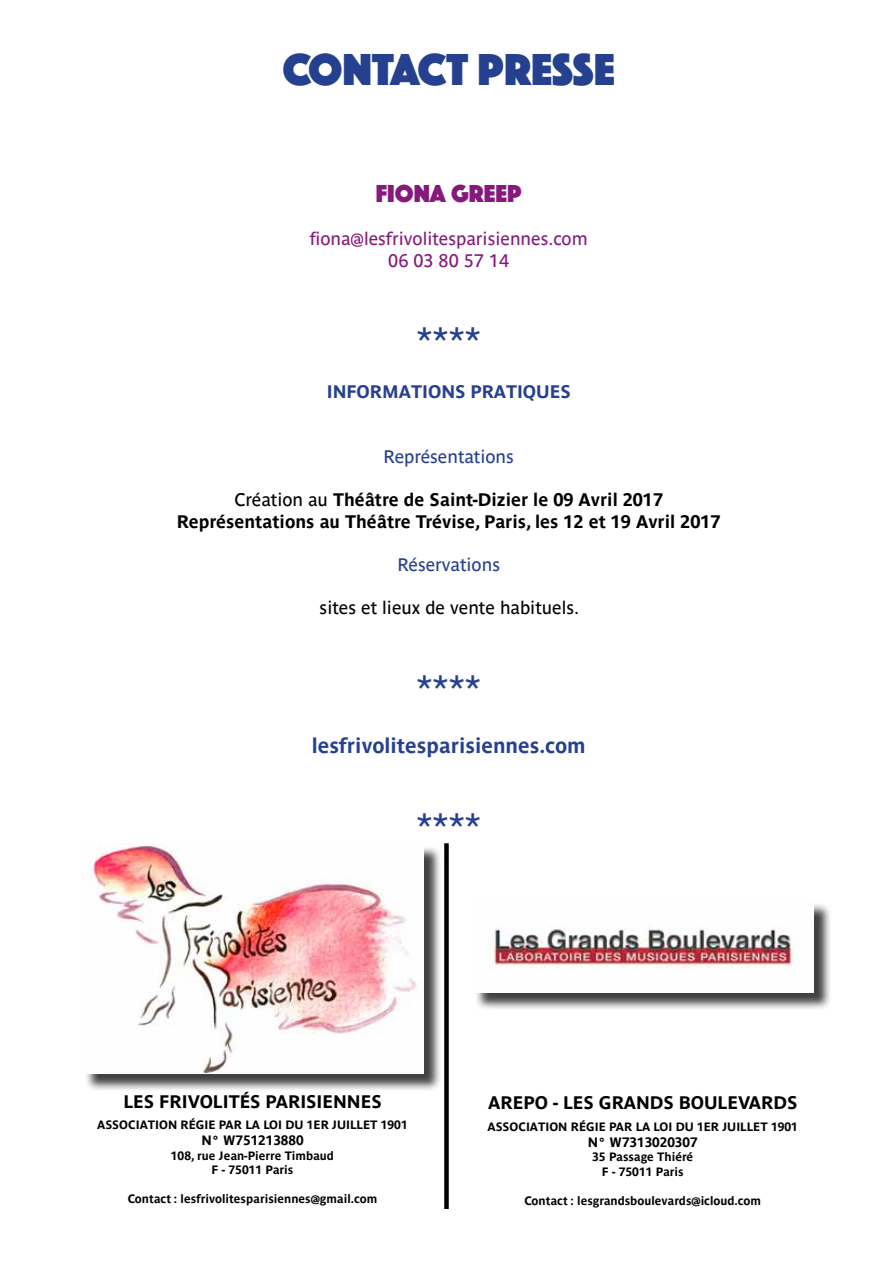
<style>
.page{position:relative;width:893px;height:1263px;background:#fff}
.page>*{position:absolute;margin:0;border:0;box-sizing:border-box;transform-origin:0 0}
.t1{font:46.5px "Phosphate Solid";color:#25408f}
.t2{font:37.5px "Parisine Std";color:#25408f}
.t3{font:25.5px "Phosphate Solid";color:#86197c}
.t4{font:700 21px "Parisine Std";color:#25408f}
.t5{font:700 18px/21.6px "Parisine Std";color:#000;text-align:center}
.t6{font:18px/21.6px "Parisine Std";color:#86197c;text-align:center}
.t7{font:18px "Parisine Std";color:#000}
.t8{font:18px "Parisine Std";color:#25408f}
.t9{font:700 18px "Parisine Std";color:#25408f}
.t10{font:700 13.5px "Parisine Std";color:#000}
.t11{font:700 12px/14.4px "Parisine Std";color:#000;text-align:center}
.s1{font-weight:400}
</style>
<div class="page">
<div style="left:474px;top:902px;width:358px;height:109px;background:#000;opacity:.75"></div>
<img style="left:474px;top:902px;width:339px;height:90px">
<div style="left:444px;top:843px;width:5px;height:366px;background:#000"></div>
<div style="left:84px;top:845px;width:358px;height:247px;background:#000;opacity:.75"></div>
<img style="left:84px;top:843px;width:339px;height:230px">
<h1 class="t1" style="left:282px;top:36px;width:55px">CONTA</h1>
<h1 class="t1" style="left:417px;top:36px;width:110px">CT PRESSE</h1>
<h3 class="t3" style="left:376px;top:175px;width:147px">FIONA GREEP</h3>
<h3 class="t6" style="left:310px;top:228px;width:280px">fiona@lesfrivolitesparisiennes.com<br>06 03 80 57 14</h3>
<h2 class="t2" style="left:417px;top:320px;width:66px">****</h2>
<h3 class="t9" style="left:327px;top:381px;width:245px">INFORMATIONS PRATIQUES</h3>
<h3 class="t8" style="left:383px;top:446px;width:132px">Représentations</h3>
<h3 class="t5" style="left:177px;top:489px;width:545px"><span class="s1">Création au</span> Théâtre de Saint-Dizier le 09 Avril 2017<br>Représentations au Théâtre Trévise, Paris, les 12 et 19 Avril 2017</h3>
<h3 class="t8" style="left:397px;top:554px;width:104px">Réservations</h3>
<h3 class="t7" style="left:320px;top:597px;width:261px">sites et lieux de vente habituels.</h3>
<h2 class="t2" style="left:417px;top:668px;width:66px">****</h2>
<h3 class="t4" style="left:312px;top:733px;width:275px">lesfrivolitesparisiennes.com</h3>
<h2 class="t2" style="left:417px;top:806px;width:66px">****</h2>
<h3 class="t5" style="left:123px;top:1090px;width:260px">LES FRIVOLITÉS PARISIENNES</h3>
<p class="t11" style="left:97px;top:1118px;width:312px">ASSOCIATION RÉGIE PAR LA LOI DU 1ER JUILLET 1901</p>
<p class="t10" style="left:201px;top:1133px;width:104px">N° W751213880</p>
<p class="t11" style="left:171px;top:1148px;width:165px">108, rue Jean-Pierre Timbaud<br>F - 75011 Paris</p>
<p class="t11" style="left:128px;top:1191px;width:251px">Contact : lesfrivolitesparisiennes@gmail.com</p>
<h3 class="t5" style="left:488px;top:1092px;width:311px">AREPO - LES GRANDS BOULEVARDS</h3>
<p class="t11" style="left:487px;top:1119px;width:312px">ASSOCIATION RÉGIE PAR LA LOI DU 1ER JUILLET 1901</p>
<p class="t10" style="left:588px;top:1134px;width:111px">N° W7313020307</p>
<p class="t11" style="left:592px;top:1150px;width:103px">35 Passage Thiéré<br>F - 75011 Paris</p>
<p class="t11" style="left:524px;top:1193px;width:238px">Contact : lesgrandsboulevards@icloud.com</p>
</div>
